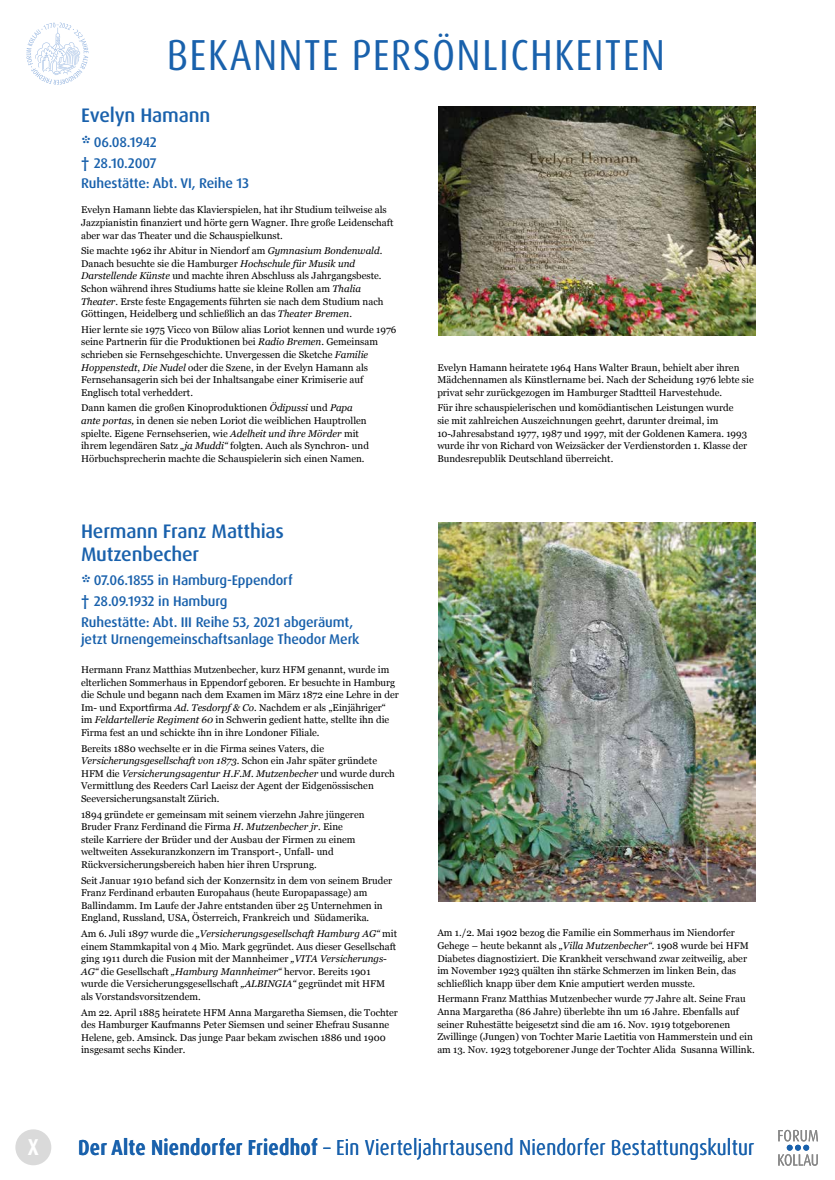
<style>
.page{position:relative;width:835px;height:1180px;background:#fff}
.page>*{position:absolute;margin:0;border:0;box-sizing:border-box;transform-origin:0 0}
.t1{font:condensed 43.4px "Dax Pro";letter-spacing:.03em;color:#1961ac}
.t2{font:700 condensed 23.03px "Dax Pro";color:#fff}
.t3{font:condensed 21.7px "Dax Pro";letter-spacing:.01em;color:#1961ac}
.t4{font:500 19.6px/22.8px "Dax Pro";letter-spacing:-.01em;color:#1961ac}
.t5{font:500 14px/20.8px "Dax Pro";letter-spacing:-.01em;color:#1961ac}
.t6{font:9.8px/12.6px "Georgia";color:#000}
.s1{font-size:22.4px}
.s2{font-style:italic}
.s3{font-weight:700}
</style>
<div class="page">
<svg style="left:26px;top:23px;width:62px;height:62px"></svg>
<svg style="left:778px;top:1130px;width:39px;height:35px"></svg>
<div style="left:15px;top:1129px;width:36px;height:36px;background:#dadada;border-radius:50%"></div>
<img style="left:438px;top:107px;width:317px;height:228px">
<img style="left:438px;top:522px;width:317px;height:379px">
<h1 class="t1" style="left:167px;top:27px;width:499px">BEKANNTE PERSÖNLICHKEITEN</h1>
<h3 class="t4" style="left:81px;top:104px;width:131px">Evelyn Hamann</h3>
<h3 class="t5" style="left:81px;top:132px;width:169px"><span class="s1">*</span> 06.08.1942<br>† 28.10.2007<br>Ruhestätte: Abt. VI, Reihe 13</h3>
<p class="t6" style="left:81px;top:203px;width:314px">Evelyn Hamann liebte das Klavierspielen, hat ihr Studium teilweise als<br>Jazzpianistin finanziert und hörte gern Wagner. Ihre große Leidenschaft aber war das Theater und die Schauspielkunst.</p>
<p class="t6" style="left:81px;top:244px;width:304px">Sie machte 1962 ihr Abitur in Niendorf am <span class="s2">Gymnasium Bondenwald</span>.<br>Danach besuchte sie die Hamburger <span class="s2">Hochschule für Musik und Darstellende Künste</span> und machte ihren Abschluss als Jahrgangsbeste.<br>Schon während ihres Studiums hatte sie kleine Rollen am <span class="s2">Thalia Theater</span>. Erste feste Engagements führten sie nach dem Studium nach Göttingen, Heidelberg und schließlich an das <span class="s2">Theater Bremen</span>.</p>
<p class="t6" style="left:81px;top:323px;width:317px">Hier lernte sie 1975 Vicco von Bülow alias Loriot kennen und wurde 1976 seine Partnerin für die Produktionen bei <span class="s2">Radio Bremen</span>. Gemeinsam schrieben sie Fernsehgeschichte. Unvergessen die Sketche <span class="s2">Familie Hoppenstedt</span>, <span class="s2">Die Nudel</span> oder die Szene, in der Evelyn Hamann als Fernsehansagerin sich bei der Inhaltsangabe einer Krimiserie auf Englisch total verheddert.</p>
<p class="t6" style="left:81px;top:401px;width:289px">Dann kamen die großen Kinoproduktionen <span class="s2">Ödipussi</span> und <span class="s2">Papa ante portas,</span> in denen sie neben Loriot die weiblichen Hauptrollen spielte. Eigene Fernsehserien, wie <span class="s2">Adelheit und ihre Mörder</span> mit ihrem legendären Satz <span class="s2">„ja Muddi“</span> folgten. Auch als Synchron- und Hörbuchsprecherin machte die Schauspielerin sich einen Namen.</p>
<p class="t6" style="left:437px;top:360px;width:318px">Evelyn Hamann heiratete 1964 Hans Walter Braun, behielt aber ihren<br>Mädchennamen als Künstlername bei. Nach der Scheidung 1976 lebte sie privat sehr zurückgezogen im Hamburger Stadtteil Harvestehude.</p>
<p class="t6" style="left:437px;top:401px;width:311px">Für ihre schauspielerischen und komödiantischen Leistungen wurde sie mit zahlreichen Auszeichnungen geehrt, darunter dreimal, im 10-Jahresabstand 1977, 1987 und 1997, mit der Goldenen Kamera. 1993 wurde ihr von Richard von Weizsäcker der Verdienstorden 1. Klasse der Bundesrepublik Deutschland überreicht.</p>
<h3 class="t4" style="left:81px;top:520px;width:204px">Hermann Franz Matthias<br>Mutzenbecher</h3>
<h3 class="t5" style="left:81px;top:570px;width:274px"><span class="s1">*</span> 07.06.1855 in Hamburg-Eppendorf<br>† 28.09.1932 in Hamburg<br>Ruhestätte: Abt. III Reihe 53, 2021 abgeräumt,</h3>
<h3 class="t5" style="left:81px;top:628px;width:280px">jetzt Urnengemeinschaftsanlage Theodor Merk</h3>
<p class="t6" style="left:81px;top:663px;width:319px">Hermann Franz Matthias Mutzenbecher, kurz HFM genannt, wurde im elterlichen Sommerhaus in Eppendorf geboren. Er besuchte in Hamburg die Schule und begann nach dem Examen im März 1872 eine Lehre in der Im- und Exportfirma <span class="s2">Ad. Tesdorpf &amp; Co.</span> Nachdem er als „Einjähriger“ im <span class="s2">Feldartellerie Regiment 60</span> in Schwerin gedient hatte, stellte ihn die Firma fest an und schickte ihn in ihre Londoner Filiale.</p>
<p class="t6" style="left:81px;top:741px;width:315px">Bereits 1880 wechselte er in die Firma seines Vaters, die <span class="s2">Versicherungsgesellschaft von 1873</span>. Schon ein Jahr später gründete HFM die <span class="s2">Versicherungsagentur H.F.M. Mutzenbecher</span> und wurde durch Vermittlung des Reeders Carl Laeisz der Agent der Eidgenössischen Seeversicherungsanstalt Zürich.</p>
<p class="t6" style="left:81px;top:807px;width:285px">1894 gründete er gemeinsam mit seinem vierzehn Jahre jüngeren Bruder Franz Ferdinand die Firma <span class="s2">H. Mutzenbecher jr.</span> Eine steile Karriere der Brüder und der Ausbau der Firmen zu einem weltweiten Assekuranzkonzern im Transport-, Unfall- und Rückversicherungsbereich haben hier ihren Ursprung.</p>
<p class="t6" style="left:81px;top:873px;width:312px">Seit Januar 1910 befand sich der Konzernsitz in dem von seinem Bruder Franz Ferdinand erbauten Europahaus (heute Europapassage) am Ballindamm. Im Laufe der Jahre entstanden über 25 Unternehmen in England, Russland, USA, Österreich, Frankreich und Südamerika.</p>
<p class="t6" style="left:81px;top:927px;width:317px">Am 6. Juli 1897 wurde die <span class="s2">„Versicherungsgesellschaft Hamburg AG“</span> mit einem Stammkapital von 4 Mio. Mark gegründet. Aus dieser Gesellschaft ging 1911 durch die Fusion mit der Mannheimer <span class="s2">„VITA Versicherungs-AG“</span> die Gesellschaft <span class="s2">„Hamburg Mannheimer“</span> hervor. Bereits 1901 wurde die Versicherungsgesellschaft <span class="s2">„ALBINGIA“</span> gegründet mit HFM als Vorstandsvorsitzendem.</p>
<p class="t6" style="left:81px;top:1005px;width:318px">Am 22. April 1885 heiratete HFM Anna Margaretha Siemsen, die Tochter des Hamburger Kaufmanns Peter Siemsen und seiner Ehefrau Susanne Helene, geb. Amsinck. Das junge Paar bekam zwischen 1886 und 1900 insgesamt sechs Kinder.</p>
<p class="t6" style="left:437px;top:926px;width:313px">Am 1./2. Mai 1902 bezog die Familie ein Sommerhaus im Niendorfer Gehege – heute bekannt als <span class="s2">„Villa Mutzenbecher“.</span> 1908 wurde bei HFM Diabetes diagnostiziert. Die Krankheit verschwand zwar zeitweilig, aber im November 1923 quälten ihn stärke Schmerzen im linken Bein, das schließlich knapp über dem Knie amputiert werden musste.</p>
<p class="t6" style="left:437px;top:992px;width:319px">Hermann Franz Matthias Mutzenbecher wurde 77 Jahre alt. Seine Frau Anna Margaretha (86 Jahre) überlebte ihn um 16 Jahre. Ebenfalls auf seiner Ruhestätte beigesetzt sind die am 16. Nov. 1919 totgeborenen Zwillinge (Jungen) von Tochter Marie Laetitia von Hammerstein und ein am 13. Nov. 1923 totgeborener Junge der Tochter Alida Susanna Willink.</p>
<h2 class="t2" style="left:28px;top:1131px;width:12px">X</h2>
<h3 class="t3" style="left:78px;top:1133px;width:677px"><span class="s3">Der Alte Niendorfer Friedhof</span> – Ein Vierteljahrtausend Niendorfer Bestattungskultur</h3>
</div>
